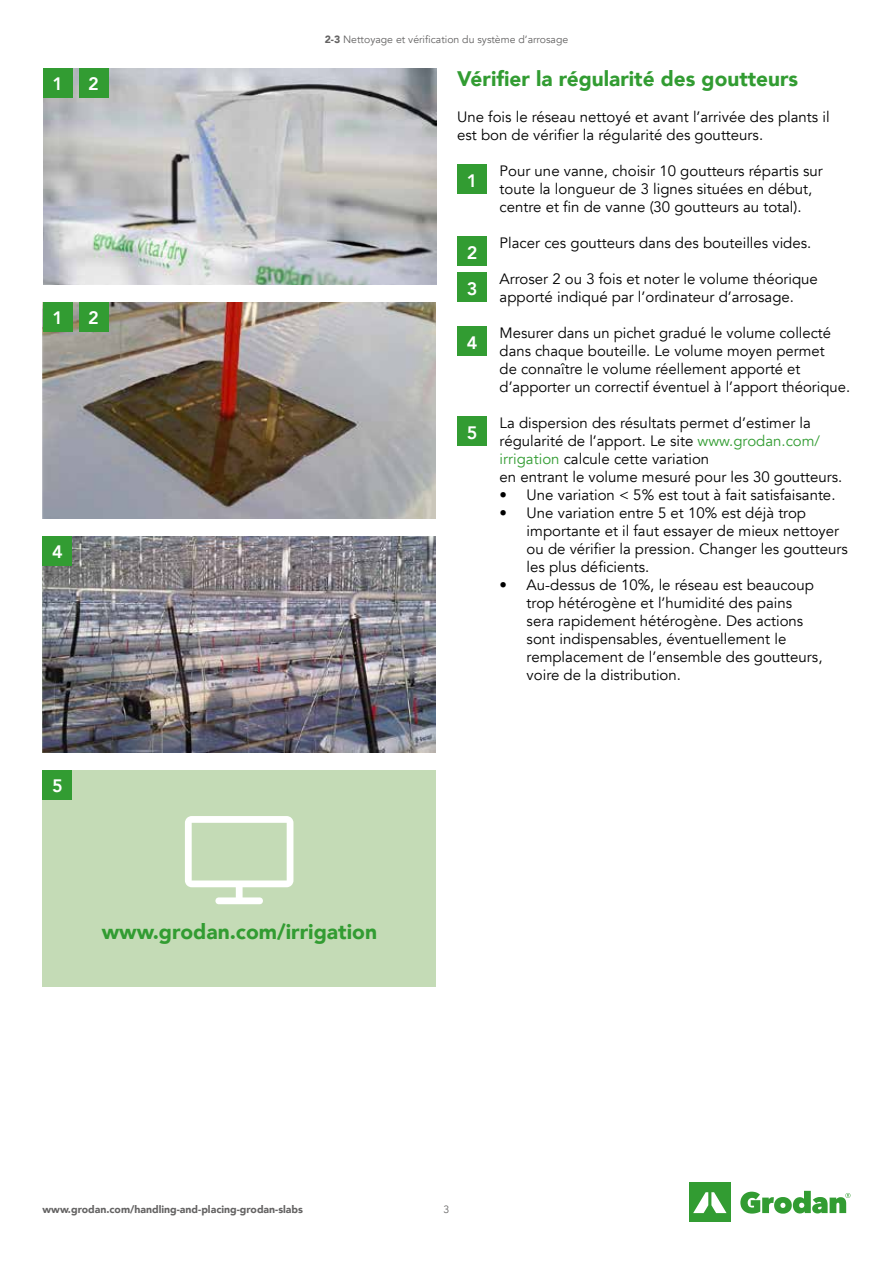
<style>
.page{position:relative;width:893px;height:1263px;background:#fff}
.page>*{position:absolute;margin:0;border:0;box-sizing:border-box;transform-origin:0 0}
.t1{font:900 21px "Avenir";color:#329c32}
.t2{font:800 18px/36px "Avenir";color:#fff}
.t3{font:15px/18px "Avenir";color:#000}
.t4{font:900 10.5px "Avenir";color:#646363}
.t5{font:10.5px "Avenir";color:#646363}
.s1{font-weight:900}
.s2{color:#329c32}
</style>
<div class="page">
<div style="left:689px;top:1182px;width:42px;height:40px;background:#329c32"></div>
<svg style="left:693px;top:1192px;width:33px;height:21px"></svg>
<svg style="left:740px;top:1191px;width:110px;height:23px"></svg>
<img style="left:43px;top:68px;width:393px;height:216px">
<div style="left:43px;top:770px;width:393px;height:216px;background:#c4dbb6"></div>
<img style="left:43px;top:302px;width:393px;height:216px">
<img style="left:43px;top:536px;width:393px;height:216px">
<div style="left:79px;top:68px;width:29px;height:30px;background:#329c32"></div>
<div style="left:79px;top:302px;width:29px;height:30px;background:#329c32"></div>
<div style="left:43px;top:536px;width:29px;height:30px;background:#329c32"></div>
<div style="left:43px;top:770px;width:29px;height:30px;background:#329c32"></div>
<div style="left:457px;top:164px;width:30px;height:30px;background:#329c32"></div>
<div style="left:457px;top:236px;width:30px;height:30px;background:#329c32"></div>
<div style="left:457px;top:272px;width:30px;height:30px;background:#329c32"></div>
<div style="left:457px;top:326px;width:30px;height:30px;background:#329c32"></div>
<div style="left:457px;top:416px;width:30px;height:30px;background:#329c32"></div>
<div style="left:43px;top:68px;width:30px;height:30px;background:#329c32"></div>
<div style="left:43px;top:302px;width:30px;height:30px;background:#329c32"></div>
<svg style="left:185px;top:816px;width:108px;height:88px"></svg>
<p class="t2" style="left:53px;top:66px;width:12px">1</p>
<p class="t2" style="left:88px;top:66px;width:12px">2</p>
<p class="t2" style="left:53px;top:300px;width:12px">1</p>
<p class="t2" style="left:88px;top:300px;width:12px">2</p>
<p class="t2" style="left:52px;top:534px;width:12px">4</p>
<p class="t2" style="left:52px;top:768px;width:12px">5</p>
<p class="t5" style="left:325px;top:33px;width:245px"><span class="s1">2-3</span> Nettoyage et vérification du système d’arrosage</p>
<h1 class="t1" style="left:457px;top:61px;width:343px">Vérifier la régularité des goutteurs</h1>
<p class="t3" style="left:457px;top:108px;width:374px">Une fois le réseau nettoyé et avant l’arrivée des plants il est bon de vérifier la régularité des goutteurs.</p>
<p class="t3" style="left:500px;top:162px;width:325px">Pour une vanne, choisir 10 goutteurs répartis sur toute la longueur de 3 lignes situées en début, centre et fin de vanne (30 goutteurs au total).</p>
<p class="t3" style="left:500px;top:234px;width:313px">Placer ces goutteurs dans des bouteilles vides.</p>
<p class="t3" style="left:500px;top:270px;width:320px">Arroser 2 ou 3 fois et noter le volume théorique apporté indiqué par l’ordinateur d’arrosage.</p>
<p class="t3" style="left:500px;top:324px;width:352px">Mesurer dans un pichet gradué le volume collecté dans chaque bouteille. Le volume moyen permet<br>de connaître le volume réellement apporté et d’apporter un correctif éventuel à l’apport théorique.</p>
<p class="t3" style="left:500px;top:414px;width:344px">La dispersion des résultats permet d’estimer la régularité de l’apport. Le site <span class="s2">www.grodan.com/ irrigation</span> calcule cette variation<br>en entrant le volume mesuré pour les 30 goutteurs.</p>
<p class="t3" style="left:500px;top:486px;width:337px">• Une variation &lt; 5% est tout à fait satisfaisante.</p>
<p class="t3" style="left:527px;top:504px;width:323px;text-indent:-27px">• Une variation entre 5 et 10% est déjà trop importante et il faut essayer de mieux nettoyer ou de vérifier la pression. Changer les goutteurs les plus déficients.</p>
<p class="t3" style="left:527px;top:576px;width:297px;text-indent:-27px">• Au-dessus de 10%, le réseau est beaucoup trop hétérogène et l’humidité des pains sera rapidement hétérogène. Des actions sont indispensables, éventuellement le remplacement de l’ensemble des goutteurs, voire de la distribution.</p>
<p class="t2" style="left:467px;top:162px;width:12px">1</p>
<p class="t2" style="left:467px;top:234px;width:12px">2<br>3</p>
<p class="t2" style="left:467px;top:324px;width:12px">4</p>
<p class="t2" style="left:467px;top:414px;width:12px">5</p>
<h1 class="t1" style="left:102px;top:914px;width:277px">www.grodan.com/irrigation</h1>
<p class="t4" style="left:43px;top:1200px;width:262px">www.grodan.com/handling-and-placing-grodan-slabs</p>
<p class="t5" style="left:444px;top:1203px;width:7px">3</p>
</div>
